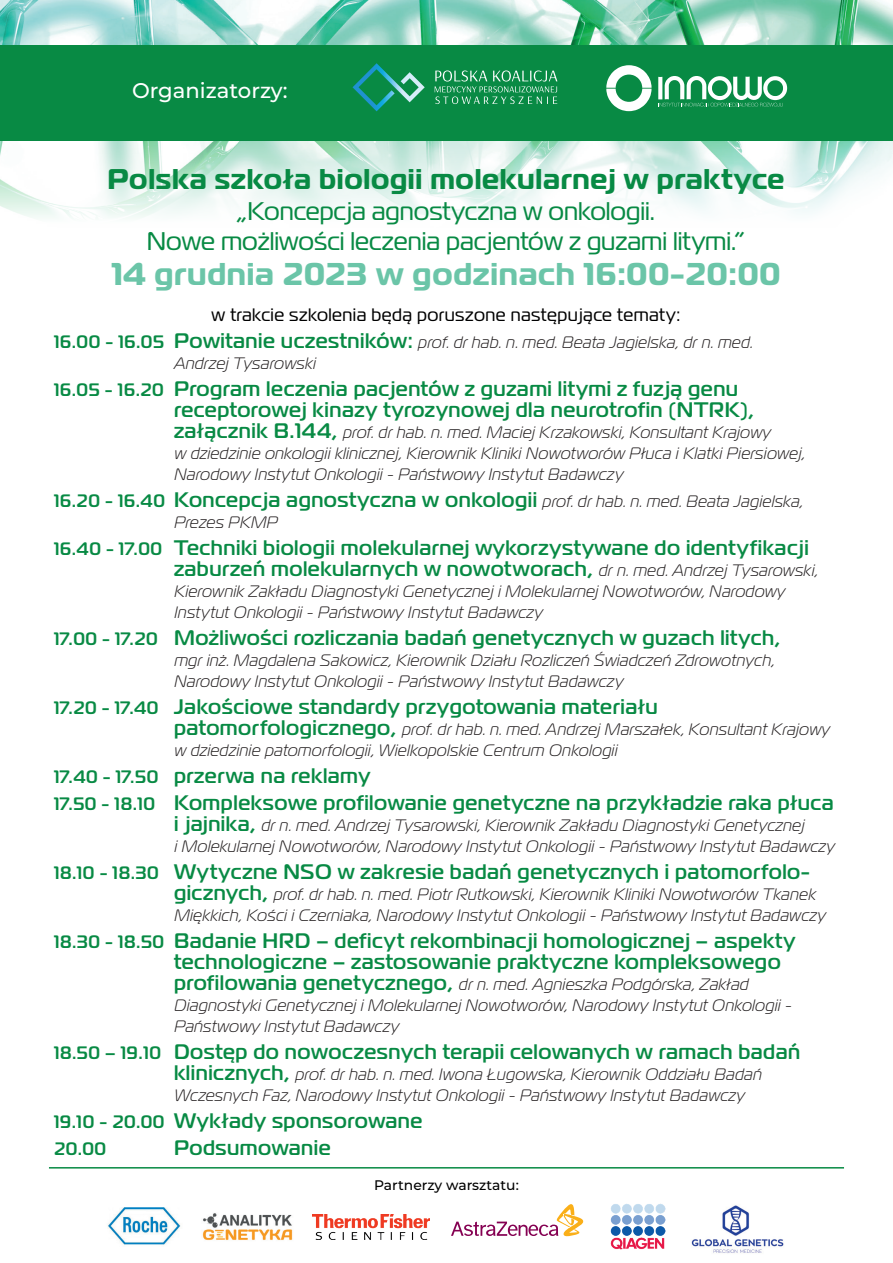
<style>
.page{position:relative;width:893px;height:1263px;background:#fff}
.page>*{position:absolute;margin:0;border:0;box-sizing:border-box;transform-origin:0 0}
.t1{font:700 31.5px "Magistral";letter-spacing:.025em;color:#6bc5a8}
.t2{font:700 28.5px "Magistral";letter-spacing:.025em;color:#088a44}
.t3{font:25.5px "Magistral";color:#088a44}
.t4{font:500 21.15px "Montserrat";color:#fff}
.t5{font:500 21px/21px "Magistral";letter-spacing:.025em;color:#088a44}
.t6{font:18px "Magistral";letter-spacing:.025em;color:#000001}
.t7{font:500 18px "Magistral";color:#088a44}
.t8{font:italic 300 16.5px/21px "Magistral";letter-spacing:.025em;color:#231f20}
.t9{font:500 13.8px "Montserrat";color:#000001}
.s1{font-weight:500;font-style:normal;font-size:18px;color:#088a44}
.s2{font-weight:500;font-style:normal;font-size:21px;color:#088a44}
.s3{font-size:18px}
.s4{font-weight:300;font-style:italic;font-size:16.5px;color:#231f20}
</style>
<div class="page">
<img style="left:0;top:0;width:893px;height:218px">
<div style="left:0;top:45px;width:893px;height:96px;background:#088a44"></div>
<svg style="left:606px;top:65px;width:46px;height:46px"></svg>
<svg style="left:658px;top:76px;width:129px;height:31px"></svg>
<svg style="left:352px;top:63px;width:73px;height:48px"></svg>
<svg style="left:435px;top:70px;width:122px;height:34px"></svg>
<hr style="left:49px;top:1167px;width:795px;height:1px;background:#088a44">
<img style="left:312px;top:1214px;width:118px;height:25px">
<img style="left:202px;top:1213px;width:91px;height:28px">
<svg style="left:451px;top:1204px;width:132px;height:32px"></svg>
<img style="left:611px;top:1204px;width:54px;height:46px">
<img style="left:108px;top:1207px;width:73px;height:38px">
<img style="left:691px;top:1205px;width:93px;height:49px">
<p class="t4" style="left:132px;top:76px;width:157px">Organizatorzy:</p>
<p class="t2" style="left:107px;top:160px;width:678px">Polska szkoła biologii molekularnej w praktyce</p>
<p class="t3" style="left:237px;top:195px;width:420px">„Koncepcja agnostyczna w onkologii.</p>
<p class="t3" style="left:147px;top:226px;width:600px">Nowe możliwości leczenia pacjentów z guzami litymi.”</p>
<p class="t1" style="left:112px;top:253px;width:670px">14 grudnia 2023 w godzinach 16:00-20:00</p>
<p class="t6" style="left:212px;top:304px;width:470px">w trakcie szkolenia będą poruszone następujące tematy:</p>
<p class="t8" style="left:174px;top:331px;width:580px;text-indent:-120px"><span class="s1">16.00 - 16.05</span> <span class="s2">Powitanie uczestników:</span> prof. dr hab. n. med. Beata Jagielska, dr n. med.<br>Andrzej Tysarowski</p>
<p class="t5" style="left:174px;top:378px;width:582px;text-indent:-120px"><span class="s3">16.05 - 16.20</span> Program leczenia pacjentów z guzami litymi z fuzją genu receptorowej kinazy tyrozynowej dla neurotrofin (NTRK),</p>
<p class="t8" style="left:174px;top:421px;width:632px"><span class="s2">załącznik B.144,</span> prof. dr hab. n. med. Maciej Krzakowski, Konsultant Krajowy<br>w dziedzinie onkologii klinicznej, Kierownik Kliniki Nowotworów Płuca i Klatki Piersiowej,<br>Narodowy Instytut Onkologii - Państwowy Instytut Badawczy</p>
<p class="t8" style="left:174px;top:490px;width:630px;text-indent:-120px"><span class="s1">16.20 - 16.40</span> <span class="s2">Koncepcja agnostyczna w onkologii</span> prof. dr hab. n. med. Beata Jagielska,<br>Prezes PKMP</p>
<p class="t5" style="left:174px;top:537px;width:645px;text-indent:-120px"><span class="s3">16.40 - 17.00</span> Techniki biologii molekularnej wykorzystywane do identyfikacji zaburzeń molekularnych w nowotworach, <span class="s4">dr n. med. Andrzej Tysarowski,</span></p>
<p class="t8" style="left:174px;top:580px;width:612px">Kierownik Zakładu Diagnostyki Genetycznej i Molekularnej Nowotworów, Narodowy<br>Instytut Onkologii - Państwowy Instytut Badawczy</p>
<p class="t5" style="left:54px;top:627px;width:728px"><span class="s3">17.00 - 17.20</span> Możliwości rozliczania badań genetycznych w guzach litych,</p>
<p class="t8" style="left:174px;top:649px;width:602px">mgr inż. Magdalena Sakowicz, Kierownik Działu Rozliczeń Świadczeń Zdrowotnych,<br>Narodowy Instytut Onkologii - Państwowy Instytut Badawczy</p>
<p class="t5" style="left:54px;top:696px;width:605px"><span class="s3">17.20 - 17.40</span> Jakościowe standardy przygotowania materiału</p>
<p class="t8" style="left:174px;top:718px;width:657px"><span class="s2">patomorfologicznego,</span> prof. dr hab. n. med. Andrzej Marszałek, Konsultant Krajowy w dziedzinie patomorfologii, Wielkopolskie Centrum Onkologii</p>
<p class="t5" style="left:54px;top:765px;width:318px"><span class="s3">17.40 - 17.50</span> przerwa na reklamy</p>
<p class="t5" style="left:54px;top:792px;width:781px"><span class="s3">17.50 - 18.10</span> Kompleksowe profilowanie genetyczne na przykładzie raka płuca</p>
<p class="t8" style="left:174px;top:814px;width:662px"><span class="s2">i jajnika,</span> dr n. med. Andrzej Tysarowski, Kierownik Zakładu Diagnostyki Genetycznej<br>i Molekularnej Nowotworów, Narodowy Instytut Onkologii - Państwowy Instytut Badawczy</p>
<p class="t5" style="left:54px;top:861px;width:757px"><span class="s3">18.10 - 18.30</span> Wytyczne NSO w zakresie badań genetycznych i patomorfolo-</p>
<p class="t8" style="left:174px;top:883px;width:653px"><span class="s2">gicznych,</span> prof. dr hab. n. med. Piotr Rutkowski, Kierownik Kliniki Nowotworów Tkanek<br>Miękkich, Kości i Czerniaka, Narodowy Instytut Onkologii - Państwowy Instytut Badawczy</p>
<p class="t5" style="left:174px;top:930px;width:623px;text-indent:-120px"><span class="s3">18.30 - 18.50</span> Badanie HRD – deficyt rekombinacji homologicznej – aspekty technologiczne – zastosowanie praktyczne kompleksowego</p>
<p class="t8" style="left:174px;top:973px;width:619px"><span class="s2">profilowania genetycznego,</span> dr n. med. Agnieszka Podgórska, Zakład<br>Diagnostyki Genetycznej i Molekularnej Nowotworów, Narodowy Instytut Onkologii -<br>Państwowy Instytut Badawczy</p>
<p class="t5" style="left:54px;top:1041px;width:748px"><span class="s3">18.50 – 19.10</span> Dostęp do nowoczesnych terapii celowanych w ramach badań</p>
<p class="t8" style="left:174px;top:1063px;width:589px"><span class="s2">klinicznych,</span> prof. dr hab. n. med. Iwona Ługowska, Kierownik Oddziału Badań<br>Wczesnych Faz, Narodowy Instytut Onkologii - Państwowy Instytut Badawczy</p>
<p class="t5" style="left:54px;top:1110px;width:370px"><span class="s3">19.10 - 20.00</span> Wykłady sponsorowane</p>
<p class="t7" style="left:54px;top:1138px;width:54px">20.00</p>
<p class="t5" style="left:174px;top:1137px;width:158px">Podsumowanie</p>
<p class="t9" style="left:374px;top:1175px;width:146px">Partnerzy warsztatu:</p>
</div>
